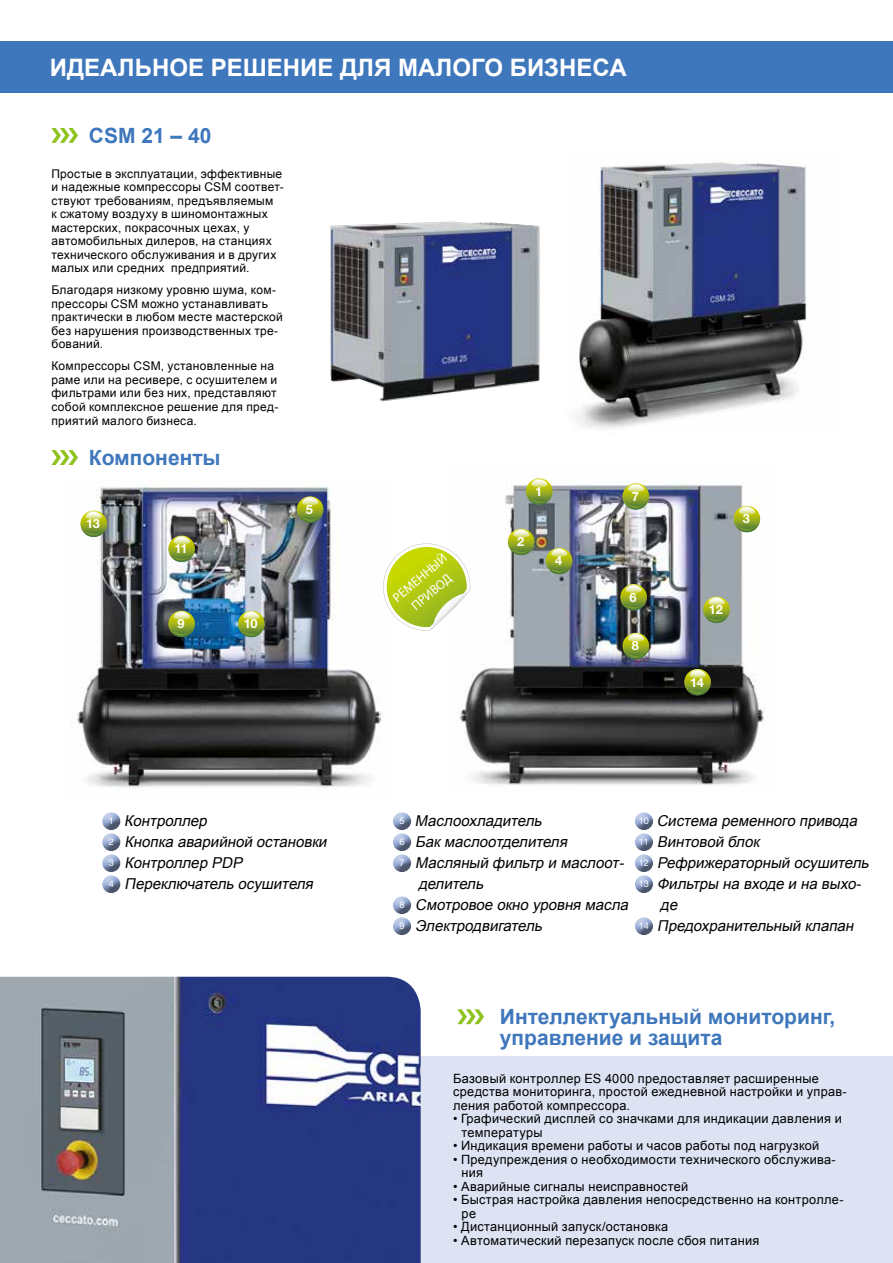
<style>
.page{position:relative;width:893px;height:1263px;background:#fff}
.page>*{position:absolute;margin:0;border:0;box-sizing:border-box;transform-origin:0 0}
.t1{font:700 24px "Arial";color:#fff}
.t2{font:700 21px/21px "Arial";color:#3f77bc}
.t3{font:italic 15px/21px "Arial";color:#000}
.t4{font:13.2px/18.1px "Myriad Pro";color:#fff;text-align:center}
.t5{font:12.75px/13.5px "Arial";letter-spacing:.02em;color:#000}
.t6{font:700 12.75px "Helvetica Neue LT Std";letter-spacing:-.025em;color:#fff}
.t7{font:12px/13.5px "Arial";letter-spacing:.025em;color:#000}
.s1{font-family:"Helvetica Neue LT Std";font-style:normal;font-size:9.3px;color:#fff}
</style>
<div class="page">
<div style="left:0;top:41px;width:893px;height:51px;background:#3f77bc"></div>
<div style="left:0;top:1057px;width:893px;height:206px;background:#dee3f3"></div>
<img style="left:77px;top:486px;width:304px;height:302px">
<img style="left:459px;top:478px;width:306px;height:307px">
<svg style="left:383px;top:543px;width:87px;height:87px"></svg>
<img style="left:0;top:977px;width:421px;height:286px">
<svg style="left:684px;top:669px;width:27px;height:26px"></svg>
<div style="left:685px;top:669px;width:25px;height:26px;background:#cbce00;border-radius:13px"></div>
<svg style="left:685px;top:670px;width:25px;height:24px"></svg>
<svg style="left:689px;top:670px;width:17px;height:8px"></svg>
<svg style="left:687px;top:688px;width:21px;height:6px"></svg>
<img style="left:576px;top:160px;width:231px;height:269px">
<img style="left:330px;top:221px;width:210px;height:181px">
<svg style="left:51px;top:128px;width:27px;height:15px"></svg>
<svg style="left:51px;top:450px;width:27px;height:15px"></svg>
<svg style="left:508px;top:529px;width:26px;height:26px"></svg>
<svg style="left:509px;top:530px;width:24px;height:24px"></svg>
<svg style="left:512px;top:530px;width:18px;height:8px"></svg>
<svg style="left:511px;top:547px;width:20px;height:7px"></svg>
<svg style="left:526px;top:478px;width:26px;height:27px"></svg>
<svg style="left:526px;top:479px;width:26px;height:25px"></svg>
<svg style="left:527px;top:479px;width:24px;height:25px"></svg>
<svg style="left:531px;top:479px;width:17px;height:8px"></svg>
<svg style="left:529px;top:497px;width:21px;height:6px"></svg>
<svg style="left:703px;top:597px;width:27px;height:26px"></svg>
<svg style="left:704px;top:597px;width:25px;height:26px"></svg>
<svg style="left:704px;top:598px;width:25px;height:24px"></svg>
<svg style="left:708px;top:598px;width:17px;height:8px"></svg>
<svg style="left:706px;top:615px;width:21px;height:6px"></svg>
<svg style="left:168px;top:536px;width:27px;height:26px"></svg>
<svg style="left:169px;top:536px;width:26px;height:26px"></svg>
<svg style="left:170px;top:537px;width:24px;height:24px"></svg>
<svg style="left:173px;top:537px;width:17px;height:8px"></svg>
<svg style="left:171px;top:554px;width:21px;height:6px"></svg>
<svg style="left:623px;top:483px;width:26px;height:27px"></svg>
<svg style="left:623px;top:484px;width:26px;height:25px"></svg>
<svg style="left:624px;top:484px;width:24px;height:24px"></svg>
<svg style="left:627px;top:484px;width:18px;height:8px"></svg>
<svg style="left:626px;top:502px;width:20px;height:6px"></svg>
<svg style="left:620px;top:584px;width:27px;height:27px"></svg>
<svg style="left:621px;top:584px;width:25px;height:26px"></svg>
<svg style="left:622px;top:585px;width:24px;height:24px"></svg>
<svg style="left:625px;top:585px;width:17px;height:8px"></svg>
<svg style="left:623px;top:603px;width:21px;height:6px"></svg>
<svg style="left:297px;top:496px;width:26px;height:27px"></svg>
<svg style="left:297px;top:497px;width:26px;height:25px"></svg>
<svg style="left:298px;top:498px;width:24px;height:24px"></svg>
<svg style="left:301px;top:497px;width:18px;height:8px"></svg>
<svg style="left:300px;top:515px;width:20px;height:6px"></svg>
<svg style="left:623px;top:633px;width:26px;height:26px"></svg>
<svg style="left:624px;top:634px;width:24px;height:24px"></svg>
<svg style="left:627px;top:634px;width:18px;height:8px"></svg>
<svg style="left:626px;top:651px;width:20px;height:7px"></svg>
<svg style="left:238px;top:611px;width:27px;height:26px"></svg>
<svg style="left:238px;top:611px;width:26px;height:26px"></svg>
<svg style="left:239px;top:612px;width:24px;height:24px"></svg>
<svg style="left:243px;top:612px;width:17px;height:8px"></svg>
<svg style="left:241px;top:629px;width:21px;height:7px"></svg>
<svg style="left:168px;top:611px;width:27px;height:26px"></svg>
<svg style="left:169px;top:611px;width:26px;height:26px"></svg>
<svg style="left:170px;top:612px;width:24px;height:24px"></svg>
<svg style="left:173px;top:612px;width:17px;height:8px"></svg>
<svg style="left:171px;top:629px;width:21px;height:7px"></svg>
<svg style="left:80px;top:511px;width:27px;height:26px"></svg>
<svg style="left:81px;top:511px;width:26px;height:26px"></svg>
<svg style="left:82px;top:512px;width:24px;height:24px"></svg>
<svg style="left:85px;top:512px;width:17px;height:8px"></svg>
<svg style="left:84px;top:529px;width:20px;height:6px"></svg>
<svg style="left:734px;top:506px;width:26px;height:26px"></svg>
<svg style="left:735px;top:507px;width:24px;height:24px"></svg>
<svg style="left:738px;top:507px;width:18px;height:8px"></svg>
<svg style="left:737px;top:524px;width:20px;height:7px"></svg>
<svg style="left:546px;top:548px;width:26px;height:26px"></svg>
<svg style="left:547px;top:549px;width:24px;height:24px"></svg>
<svg style="left:550px;top:549px;width:18px;height:8px"></svg>
<svg style="left:549px;top:566px;width:20px;height:7px"></svg>
<div style="left:100px;top:813px;width:21px;height:18px;background:#000;opacity:.5"></div>
<div style="left:100px;top:834px;width:21px;height:18px;background:#000;opacity:.5"></div>
<div style="left:100px;top:855px;width:21px;height:18px;background:#000;opacity:.5"></div>
<div style="left:100px;top:876px;width:21px;height:18px;background:#000;opacity:.5"></div>
<div style="left:391px;top:813px;width:21px;height:18px;background:#000;opacity:.5"></div>
<div style="left:391px;top:834px;width:21px;height:18px;background:#000;opacity:.5"></div>
<div style="left:391px;top:855px;width:21px;height:18px;background:#000;opacity:.5"></div>
<div style="left:391px;top:897px;width:21px;height:18px;background:#000;opacity:.5"></div>
<div style="left:391px;top:918px;width:21px;height:18px;background:#000;opacity:.5"></div>
<div style="left:633px;top:813px;width:21px;height:18px;background:#000;opacity:.5"></div>
<div style="left:633px;top:834px;width:21px;height:18px;background:#000;opacity:.5"></div>
<div style="left:633px;top:855px;width:21px;height:18px;background:#000;opacity:.5"></div>
<div style="left:633px;top:876px;width:21px;height:18px;background:#000;opacity:.5"></div>
<div style="left:633px;top:918px;width:21px;height:18px;background:#000;opacity:.5"></div>
<svg style="left:457px;top:1009px;width:27px;height:15px"></svg>
<h1 class="t1" style="left:50px;top:51px;width:578px">ИДЕАЛЬНОЕ РЕШЕНИЕ ДЛЯ МАЛОГО БИЗНЕСА</h1>
<h2 class="t2" style="left:89px;top:126px;width:124px">CSM 21 – 40</h2>
<p class="t7" style="left:51px;top:167px;width:234px">Простые в эксплуатации, эффективные и надежные компрессоры CSM соответ&shy;ствуют требованиям, предъявляемым<br>к сжатому воздуху в шиномонтажных мастерских, покрасочных цехах, у автомобильных дилеров, на станциях технического обслуживания и в других малых или средних предприятий.</p>
<p class="t7" style="left:51px;top:284px;width:233px">Благодаря низкому уровню шума, ком&shy;прессоры CSM можно устанавливать практически в любом месте мастерской без нарушения производственных тре&shy;бований.</p>
<p class="t7" style="left:51px;top:360px;width:228px">Компрессоры CSM, установленные на раме или на ресивере, с осушителем и фильтрами или без них, представляют собой комплексное решение для пред&shy;приятий малого бизнеса.</p>
<h2 class="t2" style="left:89px;top:448px;width:133px">Компоненты</h2>
<p class="t6" style="left:86px;top:516px;width:15px">13</p>
<p class="t6" style="left:174px;top:541px;width:15px">11</p>
<p class="t6" style="left:177px;top:616px;width:9px">9</p>
<p class="t6" style="left:244px;top:616px;width:16px">10</p>
<p class="t6" style="left:306px;top:501px;width:9px">5</p>
<p class="t4" style="left:388px;top:592px;width:68px;rotate:-40deg">РЕМЕННЫЙ<br>ПРИВОД</p>
<p class="t6" style="left:535px;top:483px;width:9px">1</p>
<p class="t6" style="left:517px;top:534px;width:9px">2</p>
<p class="t6" style="left:555px;top:553px;width:9px">4</p>
<p class="t6" style="left:632px;top:488px;width:9px">7</p>
<p class="t6" style="left:629px;top:589px;width:9px">6</p>
<p class="t6" style="left:632px;top:638px;width:9px">8</p>
<p class="t6" style="left:743px;top:511px;width:9px">3</p>
<p class="t6" style="left:709px;top:602px;width:15px">12</p>
<p class="t6" style="left:690px;top:674px;width:15px">14</p>
<p class="t3" style="left:109px;top:810px;width:223px"><span class="s1">1</span> Контроллер<br><span class="s1">2</span> Кнопка аварийной остановки<br><span class="s1">3</span> Контроллер PDP<br><span class="s1">4</span> Переключатель осушителя</p>
<p class="t3" style="left:399px;top:810px;width:147px"><span class="s1">5</span> Маслоохладитель</p>
<p class="t3" style="left:399px;top:831px;width:173px"><span class="s1">6</span> Бак маслоотделителя</p>
<p class="t3" style="left:399px;top:852px;width:229px"><span class="s1">7</span> Масляный фильтр и маслоот-</p>
<p class="t3" style="left:418px;top:873px;width:70px">делитель</p>
<p class="t3" style="left:399px;top:894px;width:234px"><span class="s1">8</span> Смотровое окно уровня масла</p>
<p class="t3" style="left:399px;top:915px;width:148px"><span class="s1">9</span> Электродвигатель</p>
<p class="t3" style="left:639px;top:810px;width:223px"><span class="s1">1 0</span> Система ременного привода</p>
<p class="t3" style="left:639px;top:831px;width:126px"><span class="s1">1 1</span> Винтовой блок</p>
<p class="t3" style="left:639px;top:852px;width:235px"><span class="s1">1 2</span> Рефрижераторный осушитель</p>
<p class="t3" style="left:639px;top:873px;width:227px"><span class="s1">1 3</span> Фильтры на входе и на выхо-</p>
<p class="t3" style="left:660px;top:894px;width:22px">де</p>
<p class="t3" style="left:639px;top:915px;width:220px"><span class="s1">1 4</span> Предохранительный клапан</p>
<h2 class="t2" style="left:500px;top:1007px;width:337px">Интеллектуальный мониторинг, управление и защита</h2>
<p class="t5" style="left:453px;top:1071px;width:395px">Базовый контроллер ES 4000 предоставляет расширенные средства мониторинга, простой ежедневной настройки и управ&shy;ления работой компрессора.</p>
<p class="t5" style="left:462px;top:1112px;width:382px;text-indent:-9px">• Графический дисплей со значками для индикации давления и температуры</p>
<p class="t5" style="left:453px;top:1139px;width:368px">• Индикация времени работы и часов работы под нагрузкой</p>
<p class="t5" style="left:462px;top:1152px;width:376px;text-indent:-9px">• Предупреждения о необходимости технического обслужива&shy;ния</p>
<p class="t5" style="left:453px;top:1179px;width:237px">• Аварийные сигналы неисправностей</p>
<p class="t5" style="left:462px;top:1193px;width:384px;text-indent:-9px">• Быстрая настройка давления непосредственно на контролле&shy;ре</p>
<p class="t5" style="left:453px;top:1220px;width:216px">• Дистанционный запуск/остановка</p>
<p class="t5" style="left:453px;top:1233px;width:308px">• Автоматический перезапуск после сбоя питания</p>
</div>
